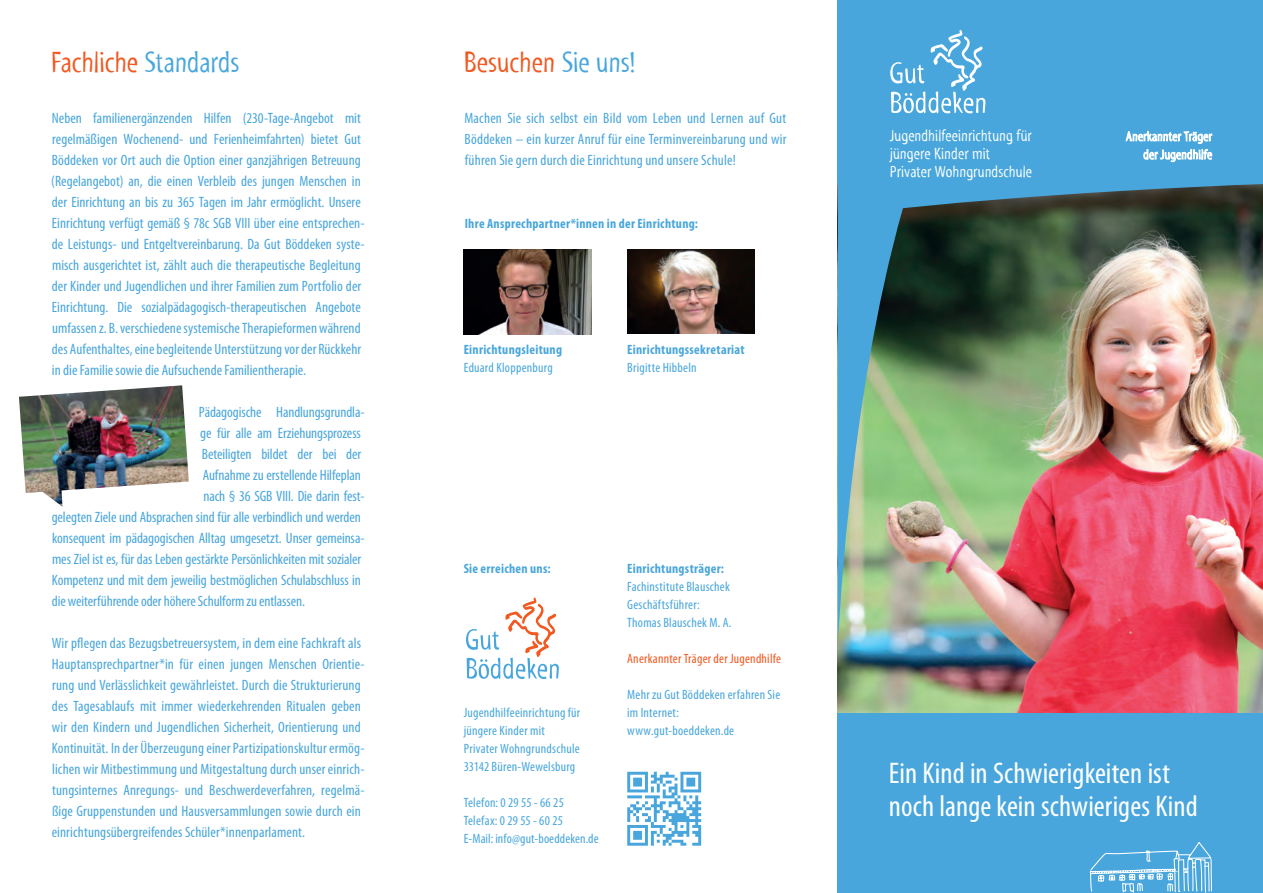
<style>
.page{position:relative;width:1263px;height:893px;background:#fff}
.page>*{position:absolute;margin:0;border:0;box-sizing:border-box;transform-origin:0 0}
.t1{font:condensed 30px/33px "Myriad Pro";letter-spacing:.005em;color:#fff}
.t2{font:30px "Myriad Tilt";letter-spacing:-.005em;color:#f15921}
.t3{font:16.5px/18px "Myriad Tilt";color:#fff}
.t4{font:condensed 15px/21px "Myriad Pro";letter-spacing:.005em;color:#48a6dc}
.t5{font:condensed 13.5px/18px "Myriad Pro";letter-spacing:.015em;color:#48a6dc}
.t6{font:700 condensed 13.5px "Myriad Pro";letter-spacing:.02em;color:#48a6dc}
.t7{font:condensed 13.5px "Myriad Pro";letter-spacing:.015em;color:#f15921}
.s1{color:#48a6dc}
</style>
<div class="page">
<div style="left:838px;top:0;width:425px;height:893px;background:#48a6dc"></div>
<img style="left:838px;top:648px;width:425px;height:65px">
<img style="left:838px;top:133px;width:425px;height:515px">
<img style="left:464px;top:249px;width:127px;height:85px">
<img style="left:627px;top:250px;width:128px;height:84px">
<img style="left:19px;top:385px;width:170px;height:122px">
<svg style="left:1125px;top:130px;width:87px;height:38px"></svg>
<svg style="left:890px;top:30px;width:96px;height:84px"></svg>
<svg style="left:466px;top:597px;width:93px;height:82px"></svg>
<svg style="left:1089px;top:842px;width:123px;height:51px"></svg>
<svg style="left:627px;top:772px;width:74px;height:74px"></svg>
<h1 class="t2" style="left:51px;top:46px;width:190px">Fachliche <span class="s1">Standards</span></h1>
<p class="t4" style="left:51px;top:108px;width:315px">Neben familienergänzenden Hilfen (230-Tage-Angebot mit regelmäßigen Wochenend- und Ferienheimfahrten) bietet Gut Böddeken vor Ort auch die Option einer ganzjährigen Betreuung (Regelangebot) an, die einen Verbleib des jungen Menschen in der Einrichtung an bis zu 365 Tagen im Jahr ermöglicht. Unsere Einrichtung verfügt gemäß § 78c SGB VIII über eine entsprechen&shy;de Leistungs- und Entgeltvereinbarung. Da Gut Böddeken syste&shy;misch ausgerichtet ist, zählt auch die therapeutische Begleitung der Kinder und Jugendlichen und ihrer Familien zum Portfolio der Einrichtung. Die sozialpädagogisch-therapeutischen Angebote umfassen z. B. verschiedene systemische Therapieformen während des Aufenthaltes, eine begleitende Unterstützung vor der Rückkehr in die Familie sowie die Aufsuchende Familientherapie.</p>
<p class="t4" style="left:199px;top:402px;width:167px">Pädagogische Handlungsgrundla-</p>
<p class="t4" style="left:200px;top:423px;width:162px">ge für alle am Erziehungsprozess</p>
<p class="t4" style="left:202px;top:444px;width:161px">Beteiligten bildet der bei der</p>
<p class="t4" style="left:203px;top:465px;width:160px">Aufnahme zu erstellende Hilfeplan</p>
<p class="t4" style="left:204px;top:486px;width:163px">nach § 36 SGB VIII. Die darin fest-</p>
<p class="t4" style="left:52px;top:507px;width:311px">gelegten Ziele und Absprachen sind für alle verbindlich und werden</p>
<p class="t4" style="left:52px;top:528px;width:314px">konsequent im pädagogischen Alltag umgesetzt. Unser gemeinsa-</p>
<p class="t4" style="left:52px;top:549px;width:311px">mes Ziel ist es, für das Leben gestärkte Persönlichkeiten mit sozialer</p>
<p class="t4" style="left:52px;top:570px;width:310px">Kompetenz und mit dem jeweilig bestmöglichen Schulabschluss in</p>
<p class="t4" style="left:52px;top:591px;width:254px">die weiterführende oder höhere Schulform zu entlassen.</p>
<p class="t4" style="left:52px;top:633px;width:314px">Wir pflegen das Bezugsbetreuersystem, in dem eine Fachkraft als Hauptansprechpartner*in für einen jungen Menschen Orientie&shy;rung und Verlässlichkeit gewährleistet. Durch die Strukturierung des Tagesablaufs mit immer wiederkehrenden Ritualen geben wir den Kindern und Jugendlichen Sicherheit, Orientierung und Kontinuität. In der Überzeugung einer Partizipationskultur ermög&shy;lichen wir Mitbestimmung und Mitgestaltung durch unser einrich&shy;tungsinternes Anregungs- und Beschwerdeverfahren, regelmä&shy;ßige Gruppenstunden und Hausversammlungen sowie durch ein einrichtungsübergreifendes Schüler*innenparlament.</p>
<h1 class="t2" style="left:464px;top:46px;width:173px">Besuchen <span class="s1">Sie uns!</span></h1>
<p class="t4" style="left:464px;top:108px;width:323px;text-align:justify">Machen Sie sich selbst ein Bild vom Leben und Lernen auf Gut Böddeken – ein kurzer Anruf für eine Terminvereinbarung und wir führen Sie gern durch die Einrichtung und unsere Schule!</p>
<p class="t6" style="left:465px;top:216px;width:235px">Ihre Ansprechpartner*innen in der Einrichtung:</p>
<p class="t6" style="left:464px;top:342px;width:100px">Einrichtungsleitung</p>
<p class="t5" style="left:464px;top:359px;width:91px">Eduard Kloppenburg</p>
<p class="t6" style="left:627px;top:342px;width:119px">Einrichtungssekretariat</p>
<p class="t5" style="left:627px;top:359px;width:71px">Brigitte Hibbeln</p>
<p class="t6" style="left:464px;top:561px;width:88px">Sie erreichen uns:</p>
<p class="t5" style="left:464px;top:704px;width:118px">Jugendhilfeeinrichtung für jüngere Kinder mit<br>Privater Wohngrundschule<br>33142 Büren-Wewelsburg</p>
<p class="t5" style="left:464px;top:794px;width:136px">Telefon: 0 29 55 - 66 25<br>Telefax: 0 29 55 - 60 25<br>E-Mail: info@gut-boeddeken.de</p>
<p class="t6" style="left:627px;top:561px;width:98px">Einrichtungsträger:</p>
<p class="t5" style="left:627px;top:578px;width:106px">Fachinstitute Blauschek<br>Geschäftsführer:<br>Thomas Blauschek M. A.</p>
<p class="t7" style="left:627px;top:651px;width:155px">Anerkannter Träger der Jugendhilfe</p>
<p class="t5" style="left:627px;top:686px;width:155px">Mehr zu Gut Böddeken erfahren Sie im Internet: www.gut-boeddeken.de</p>
<p class="t3" style="left:890px;top:127px;width:144px">Jugendhilfeeinrichtung für jüngere Kinder mit<br>Privater Wohngrundschule</p>
<h1 class="t1" style="left:889px;top:757px;width:310px">Ein Kind in Schwierigkeiten ist noch lange kein schwieriges Kind</h1>
</div>
